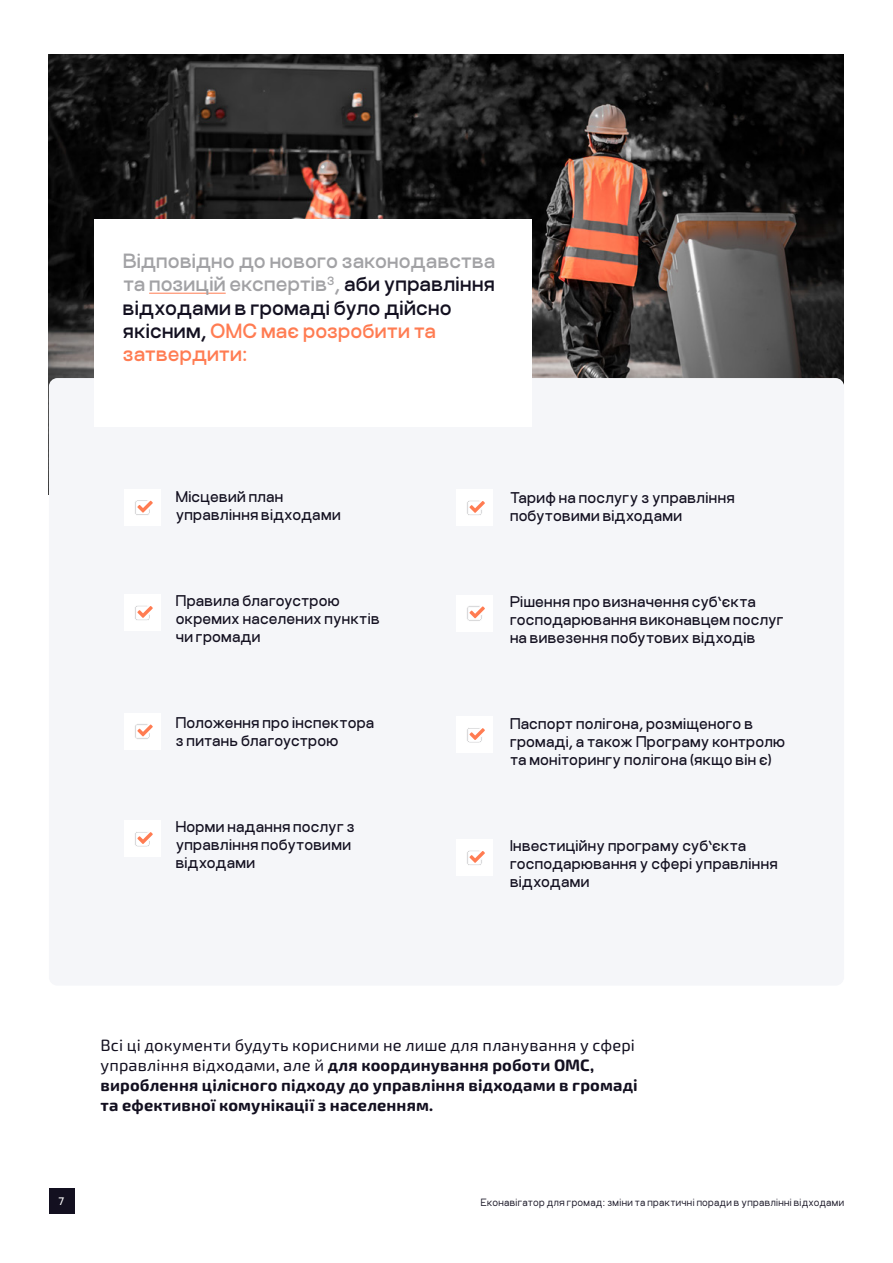
<style>
.page{position:relative;width:893px;height:1263px;background:#fff}
.page>*{position:absolute;margin:0;border:0;box-sizing:border-box;transform-origin:0 0}
.t1{font:700 19.5px/23.4px "Work Sans";color:#a2a2a5}
.t2{font:700 16.5px/19.8px "Exo Soft";letter-spacing:.005em;color:#131020}
.t3{font:500 15px/18px "Work Sans";letter-spacing:.015em;color:#131020}
.t4{font:10.5px "Work Sans";letter-spacing:.02em;color:#131020}
.t5{font:500 10.5px "Work Sans";color:#fff}
.s1{color:#131020}
.s2{color:#ff7c52}
.s3{font-weight:400}
</style>
<div class="page">
<div style="left:49px;top:1188px;width:25px;height:26px;background:#131020"></div>
<img style="left:49px;top:54px;width:794px;height:330px">
<div style="left:49px;top:378px;width:795px;height:608px;background:#f5f6f9;border-radius:9px"></div>
<div style="left:94px;top:219px;width:437px;height:207px;background:#fff"></div>
<hr style="left:149px;top:293px;width:77px;height:1px;background:#ff7c52">
<div style="left:124px;top:594px;width:37px;height:37px;background:#fff"></div>
<svg style="left:135px;top:605px;width:18px;height:15px"></svg>
<div style="left:124px;top:489px;width:37px;height:37px;background:#fff"></div>
<svg style="left:135px;top:500px;width:18px;height:15px"></svg>
<div style="left:124px;top:713px;width:37px;height:36px;background:#fff"></div>
<svg style="left:135px;top:724px;width:18px;height:15px"></svg>
<div style="left:124px;top:821px;width:37px;height:36px;background:#fff"></div>
<svg style="left:135px;top:832px;width:18px;height:15px"></svg>
<div style="left:456px;top:489px;width:37px;height:37px;background:#fff"></div>
<svg style="left:467px;top:500px;width:18px;height:15px"></svg>
<div style="left:456px;top:595px;width:37px;height:36px;background:#fff"></div>
<svg style="left:467px;top:606px;width:18px;height:15px"></svg>
<div style="left:456px;top:717px;width:37px;height:36px;background:#fff"></div>
<svg style="left:467px;top:728px;width:18px;height:15px"></svg>
<div style="left:456px;top:839px;width:37px;height:37px;background:#fff"></div>
<svg style="left:467px;top:850px;width:18px;height:15px"></svg>
<h1 class="t1" style="left:123px;top:249px;width:374px">Відповідно до нового законодавства та позицій експертів<sup>3</sup>, <span class="s1">аби управління відходами в громаді було дійсно якісним,</span> <span class="s2">ОМС має розробити та затвердити:</span></h1>
<p class="t3" style="left:176px;top:488px;width:166px">Місцевий план управління відходами</p>
<p class="t3" style="left:176px;top:592px;width:205px">Правила благоустрою окремих населених пунктів чи громади</p>
<p class="t3" style="left:176px;top:714px;width:200px">Положення про інспектора з питань благоустрою</p>
<p class="t3" style="left:176px;top:818px;width:181px">Норми надання послуг з управління побутовими відходами</p>
<p class="t3" style="left:510px;top:488px;width:226px">Тариф на послугу з управління побутовими відходами</p>
<p class="t3" style="left:510px;top:592px;width:275px">Рішення про визначення суб’єкта господарювання виконавцем послуг на вивезення побутових відходів</p>
<p class="t3" style="left:510px;top:714px;width:277px">Паспорт полігона, розміщеного в громаді, а також Програму контролю та моніторингу полігона (якщо він є)</p>
<p class="t3" style="left:510px;top:836px;width:269px">Інвестиційну програму суб’єкта господарювання у сфері управління відходами</p>
<p class="t2" style="left:101px;top:1036px;width:539px"><span class="s3">Всі ці документи будуть корисними не лише для планування у сфері управління відходами, але й</span> для координування роботи ОМС, вироблення цілісного підходу до управління відходами в громаді та ефективної комунікації з населенням.</p>
<p class="t5" style="left:59px;top:1194px;width:8px">7</p>
<p class="t4" style="left:481px;top:1196px;width:365px">Еконавігатор для громад: зміни та практичні поради в управлінні відходами</p>
</div>
